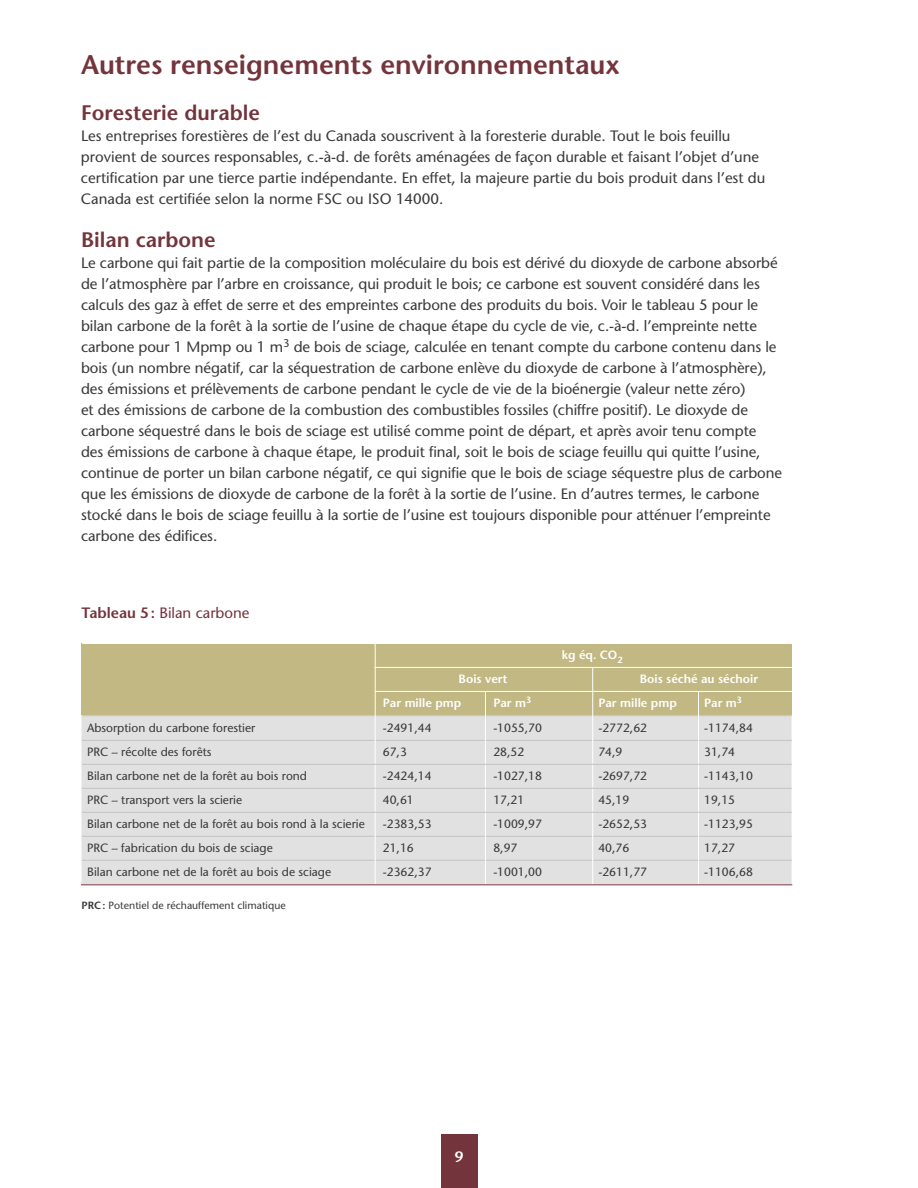
<style>
.page{position:relative;width:918px;height:1188px;background:#fff}
.page>*{position:absolute;margin:0;border:0;box-sizing:border-box;transform-origin:0 0}
.t1{font:600 27px "Stone Sans";color:#74343c}
.t2{font:600 21px "Stone Sans";color:#74343c}
.t3{font:15px/21px "Stone Sans";letter-spacing:-.005em;color:#39383a}
.t4{font:15px "Stone Sans";color:#74343c}
.t5{font:600 15px "Stone Sans";color:#fff}
.t6{font:12px "Stone Sans";color:#39383a}
.t7{font:600 12px "Stone Sans";color:#fff}
.t8{font:10.5px "Stone Sans";color:#39383a}
.s1{font-weight:600}
</style>
<div class="page">
<div style="left:81px;top:677px;width:711px;height:207px;background:#e1e1e1"></div>
<div style="left:81px;top:643px;width:710px;height:72px;background:#c2b883"></div>
<hr style="left:82px;top:715px;width:710px;height:1px;background:#c3c3c4">
<hr style="left:82px;top:740px;width:710px;height:1px;background:#c3c3c4">
<hr style="left:82px;top:836px;width:710px;height:1px;background:#c3c3c4">
<hr style="left:82px;top:860px;width:710px;height:1px;background:#c3c3c4">
<div style="left:441px;top:1134px;width:36px;height:54px;background:#74343c"></div>
<hr style="left:375px;top:643px;width:1px;height:241px;background:#fff">
<hr style="left:485px;top:691px;width:1px;height:193px;background:#fff">
<hr style="left:592px;top:667px;width:1px;height:217px;background:#fff">
<hr style="left:698px;top:691px;width:1px;height:193px;background:#fff">
<hr style="left:82px;top:764px;width:710px;height:1px;background:#c3c3c4">
<hr style="left:82px;top:788px;width:710px;height:1px;background:#c3c3c4">
<hr style="left:82px;top:812px;width:710px;height:1px;background:#c3c3c4">
<hr style="left:82px;top:643px;width:710px;height:1px;background:#fff">
<hr style="left:375px;top:667px;width:417px;height:1px;background:#fff">
<hr style="left:375px;top:691px;width:417px;height:1px;background:#fff">
<hr style="left:81px;top:884px;width:711px;height:1px;background:#74343c">
<h1 class="t1" style="left:81px;top:54px;width:540px">Autres renseignements environnementaux</h1>
<h2 class="t2" style="left:81px;top:105px;width:180px">Foresterie durable</h2>
<p class="t3" style="left:81px;top:127px;width:686px">Les entreprises forestières de l’est du Canada souscrivent à la foresterie durable. Tout le bois feuillu provient de sources responsables, c.-à-d. de forêts aménagées de façon durable et faisant l’objet d’une certification par une tierce partie indépendante. En effet, la majeure partie du bois produit dans l’est du Canada est certifiée selon la norme FSC ou ISO 14000.</p>
<h2 class="t2" style="left:81px;top:231px;width:136px">Bilan carbone</h2>
<p class="t3" style="left:81px;top:254px;width:703px">Le carbone qui fait partie de la composition moléculaire du bois est dérivé du dioxyde de carbone absorbé de l’atmosphère par l’arbre en croissance, qui produit le bois; ce carbone est souvent considéré dans les calculs des gaz à effet de serre et des empreintes carbone des produits du bois. Voir le tableau 5 pour le bilan carbone de la forêt à la sortie de l’usine de chaque étape du cycle de vie, c.-à-d. l’empreinte nette carbone pour 1 Mpmp ou 1 m<sup>3</sup> de bois de sciage, calculée en tenant compte du carbone contenu dans le bois (un nombre négatif, car la séquestration de carbone enlève du dioxyde de carbone à l’atmosphère), des émissions et prélèvements de carbone pendant le cycle de vie de la bioénergie (valeur nette zéro)<br>et des émissions de carbone de la combustion des combustibles fossiles (chiffre positif). Le dioxyde de carbone séquestré dans le bois de sciage est utilisé comme point de départ, et après avoir tenu compte des émissions de carbone à chaque étape, le produit final, soit le bois de sciage feuillu qui quitte l’usine, continue de porter un bilan carbone négatif, ce qui signifie que le bois de sciage séquestre plus de carbone que les émissions de dioxyde de carbone de la forêt à la sortie de l’usine. En d’autres termes, le carbone stocké dans le bois de sciage feuillu à la sortie de l’usine est toujours disponible pour atténuer l’empreinte carbone des édifices.</p>
<p class="t4" style="left:82px;top:607px;width:169px"><span class="s1">Tableau 5:</span> Bilan carbone</p>
<p class="t7" style="left:562px;top:650px;width:62px">kg éq. CO<sub>2</sub></p>
<p class="t7" style="left:459px;top:674px;width:50px">Bois vert</p>
<p class="t7" style="left:640px;top:674px;width:120px">Bois séché au séchoir</p>
<p class="t7" style="left:383px;top:698px;width:80px">Par mille pmp</p>
<p class="t7" style="left:493px;top:698px;width:39px">Par m<sup>3</sup></p>
<p class="t7" style="left:598px;top:698px;width:80px">Par mille pmp</p>
<p class="t7" style="left:704px;top:698px;width:39px">Par m<sup>3</sup></p>
<p class="t6" style="left:87px;top:724px;width:170px">Absorption du carbone forestier</p>
<p class="t6" style="left:383px;top:724px;width:50px">-2491,44</p>
<p class="t6" style="left:493px;top:724px;width:50px">-1055,70</p>
<p class="t6" style="left:598px;top:724px;width:50px">-2772,62</p>
<p class="t6" style="left:704px;top:724px;width:50px">-1174,84</p>
<p class="t6" style="left:87px;top:748px;width:126px">PRC – récolte des forêts</p>
<p class="t6" style="left:383px;top:748px;width:26px">67,3</p>
<p class="t6" style="left:493px;top:748px;width:32px">28,52</p>
<p class="t6" style="left:598px;top:748px;width:26px">74,9</p>
<p class="t6" style="left:704px;top:748px;width:32px">31,74</p>
<p class="t6" style="left:87px;top:772px;width:221px">Bilan carbone net de la forêt au bois rond</p>
<p class="t6" style="left:383px;top:772px;width:50px">-2424,14</p>
<p class="t6" style="left:493px;top:772px;width:50px">-1027,18</p>
<p class="t6" style="left:598px;top:772px;width:50px">-2697,72</p>
<p class="t6" style="left:704px;top:772px;width:50px">-1143,10</p>
<p class="t6" style="left:87px;top:796px;width:157px">PRC – transport vers la scierie</p>
<p class="t6" style="left:383px;top:796px;width:32px">40,61</p>
<p class="t6" style="left:493px;top:796px;width:32px">17,21</p>
<p class="t6" style="left:598px;top:796px;width:32px">45,19</p>
<p class="t6" style="left:704px;top:796px;width:32px">19,15</p>
<p class="t6" style="left:87px;top:820px;width:279px">Bilan carbone net de la forêt au bois rond à la scierie</p>
<p class="t6" style="left:383px;top:820px;width:50px">-2383,53</p>
<p class="t6" style="left:493px;top:820px;width:50px">-1009,97</p>
<p class="t6" style="left:598px;top:820px;width:50px">-2652,53</p>
<p class="t6" style="left:704px;top:820px;width:50px">-1123,95</p>
<p class="t6" style="left:87px;top:844px;width:187px">PRC – fabrication du bois de sciage</p>
<p class="t6" style="left:383px;top:844px;width:32px">21,16</p>
<p class="t6" style="left:493px;top:844px;width:26px">8,97</p>
<p class="t6" style="left:598px;top:844px;width:32px">40,76</p>
<p class="t6" style="left:704px;top:844px;width:32px">17,27</p>
<p class="t6" style="left:87px;top:868px;width:245px">Bilan carbone net de la forêt au bois de sciage</p>
<p class="t6" style="left:383px;top:868px;width:50px">-2362,37</p>
<p class="t6" style="left:493px;top:868px;width:50px">-1001,00</p>
<p class="t6" style="left:598px;top:868px;width:50px">-2611,77</p>
<p class="t6" style="left:704px;top:868px;width:50px">-1106,68</p>
<p class="t8" style="left:82px;top:902px;width:206px"><span class="s1">PRC:</span> Potentiel de réchauffement climatique</p>
<p class="t5" style="left:455px;top:1151px;width:10px">9</p>
</div>
